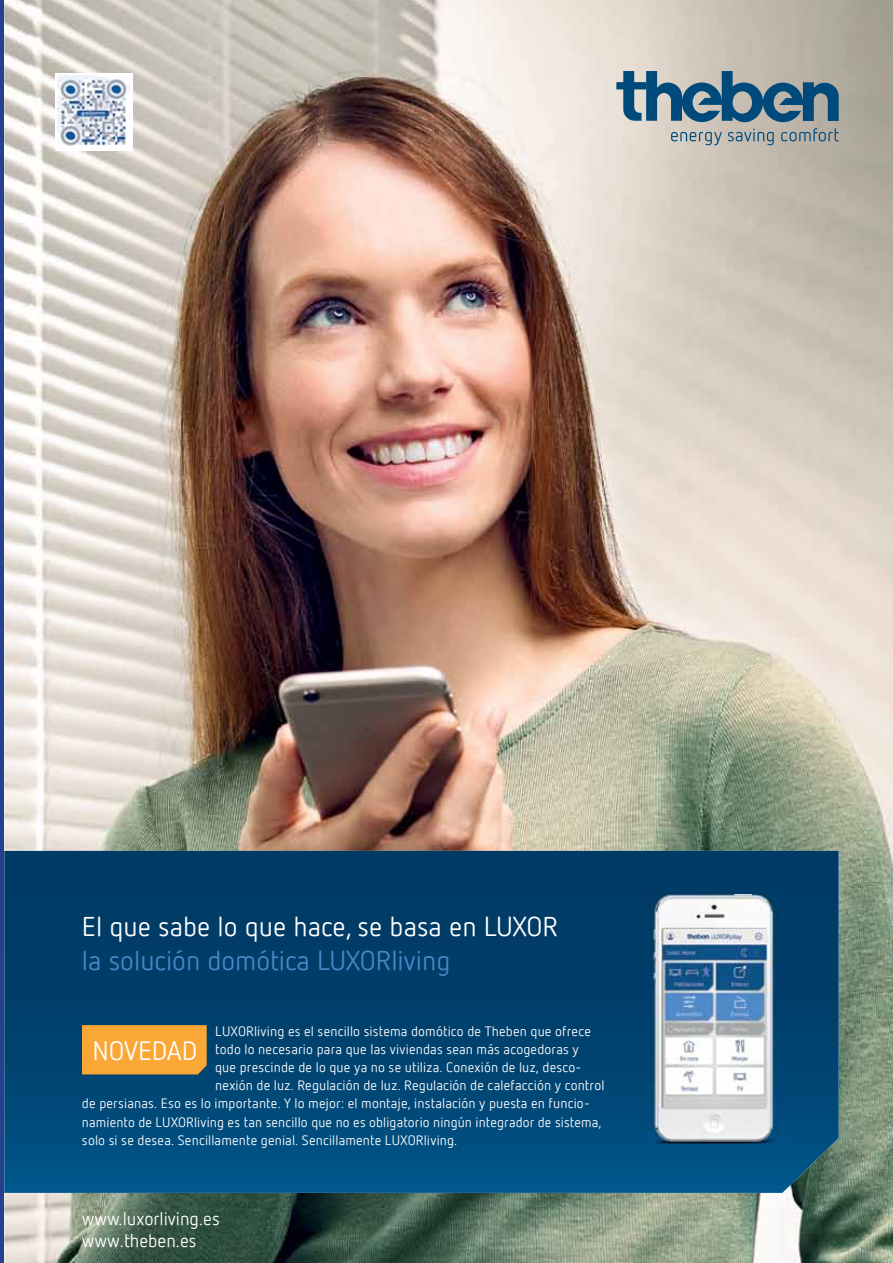
<style>
.page{position:relative;width:893px;height:1263px;background:#fff}
.page>*{position:absolute;margin:0;border:0;box-sizing:border-box;transform-origin:0 0}
.t1{font:27.15px "Netto Offc Pro";color:#fff}
.t2{font:27.15px "Netto Offc Pro";color:#4987c6}
.t3{font:26.4px "Netto Offc Pro";color:#fff}
.t4{font:18.15px/22px "Netto Offc Pro";color:#fff}
.t5{font:13.5px "Netto Offc Pro";letter-spacing:.01em;color:#fff}
</style>
<div class="page">
<hr style="left:0;top:0;width:3px;height:1263px;background:#25408f">
<img style="left:4px;top:0;width:889px;height:1263px">
<svg style="left:4px;top:851px;width:835px;height:342px;background:#004470"></svg>
<svg style="left:616px;top:71px;width:223px;height:51px;background:#638598"></svg>
<svg style="left:671px;top:132px;width:51px;height:13px"></svg>
<svg style="left:728px;top:129px;width:46px;height:16px"></svg>
<svg style="left:781px;top:128px;width:58px;height:13px"></svg>
<img style="left:648px;top:894px;width:140px;height:249px">
<div style="left:82px;top:1025px;width:125px;height:49px;background:#faa736"></div>
<div style="left:55px;top:73px;width:77px;height:78px;background:#fff"></div>
<img style="left:58px;top:76px;width:72px;height:70px">
<h1 class="t1" style="left:82px;top:909px;width:478px">El que sabe lo que hace, se basa en LUXOR</h1>
<h1 class="t2" style="left:82px;top:943px;width:370px">la solución domótica LUXORliving</h1>
<p class="t5" style="left:215px;top:1022px;width:377px">LUXORliving es el sencillo sistema domótico de Theben que ofrece</p>
<p class="t5" style="left:215px;top:1041px;width:365px">todo lo necesario para que las viviendas sean más acogedoras y</p>
<p class="t5" style="left:215px;top:1059px;width:368px">que prescinde de lo que ya no se utiliza. Conexión de luz, desco-</p>
<p class="t5" style="left:215px;top:1077px;width:391px">nexión de luz. Regulación de luz. Regulación de calefacción y control</p>
<p class="t5" style="left:82px;top:1095px;width:509px">de persianas. Eso es lo importante. Y lo mejor: el montaje, instalación y puesta en funcio-</p>
<p class="t5" style="left:82px;top:1113px;width:521px">namiento de LUXORliving es tan sencillo que no es obligatorio ningún integrador de sistema,</p>
<p class="t5" style="left:82px;top:1131px;width:377px">solo si se desea. Sencillamente genial. Sencillamente LUXORliving.</p>
<h2 class="t3" style="left:93px;top:1034px;width:107px">NOVEDAD</h2>
<h3 class="t4" style="left:82px;top:1206px;width:139px">www.luxorliving.es www.theben.es</h3>
</div>
